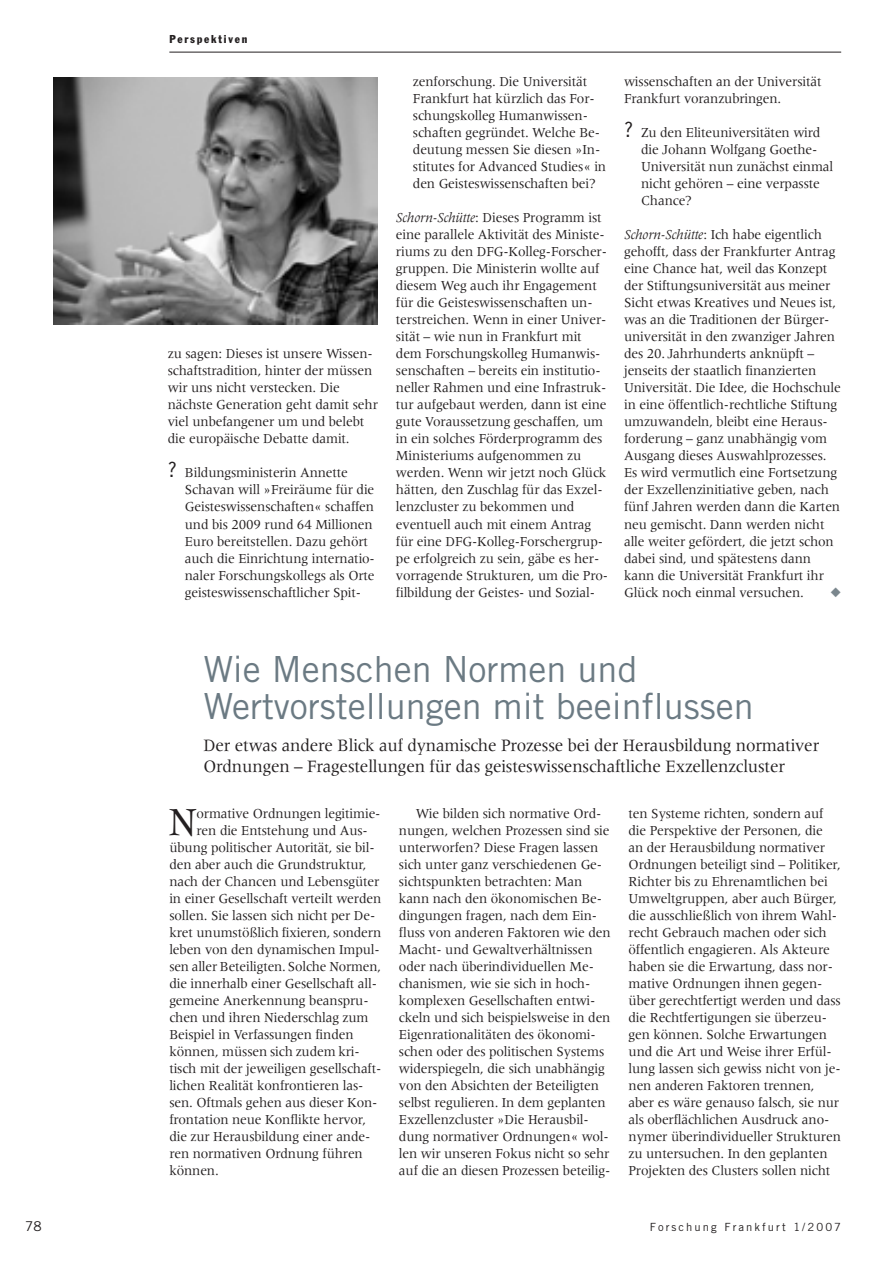
<style>
.page{position:relative;width:893px;height:1264px;background:#fff}
.page>*{position:absolute;margin:0;border:0;box-sizing:border-box;transform-origin:0 0}
.t1{font:41.1px "Meridien";color:#231f20;scale:.95 1}
.t2{font:36px/37.5px "Trade Gothic";color:#6b7a83}
.t3{font:18px/21px "Meridien";letter-spacing:-.01em;color:#231f20;scale:.95 1}
.t4{font:14.25px/17px "Meridien";letter-spacing:-.01em;color:#231f20;scale:.95 1}
.t5{font:14.25px "Meridien";letter-spacing:-.01em;color:#231f20;scale:.94 1}
.t6{font:13.5px "Trade Gothic";color:#231f20}
.t7{font:11.25px "Trade Gothic";letter-spacing:.185em;color:#231f20}
.t8{font:condensed 11.25px "Franklin Gothic";letter-spacing:.16em;color:#231f20}
.s1{font-family:"Trade Gothic";font-size:21px}
.s2{font-style:italic}
</style>
<div class="page">
<svg style="left:53px;top:51px;width:789px;height:274px"></svg>
<p class="t8" style="left:169px;top:35px;width:80px">Perspektiven</p>
<p class="t4" style="left:168px;top:346px;width:223px">zu sagen: Dieses ist unsere Wissen&shy;schaftstradition, hinter der müssen wir uns nicht verstecken. Die nächste Generation geht damit sehr viel unbefangener um und belebt die europäische Debatte damit.</p>
<p class="t4" style="left:185px;top:465px;width:202px;text-indent:-17px"><span class="s1">?</span> Bildungsministerin Annette Schavan will »Freiräume für die Geisteswissenschaften« schaffen und bis 2009 rund 64 Millionen Euro bereitstellen. Dazu gehört auch die Einrichtung internatio&shy;naler Forschungskollegs als Orte geisteswissenschaftlicher Spit-</p>
<p class="t4" style="left:413px;top:74px;width:205px">zenforschung. Die Universität<br>Frankfurt hat kürzlich das For&shy;schungskolleg Humanwissen&shy;schaften gegründet. Welche Be&shy;deutung messen Sie diesen »In&shy;stitutes for Advanced Studies« in den Geisteswissenschaften bei?</p>
<p class="t4" style="left:396px;top:210px;width:225px"><span class="s2">Schorn-Schütte</span>: Dieses Programm ist eine parallele Aktivität des Ministe&shy;riums zu den DFG-Kolleg-Forscher&shy;gruppen. Die Ministerin wollte auf diesem Weg auch ihr Engagement für die Geisteswissenschaften un&shy;terstreichen. Wenn in einer Univer&shy;sität – wie nun in Frankfurt mit dem Forschungskolleg Humanwis&shy;senschaften – bereits ein institutio&shy;neller Rahmen und eine Infrastruk&shy;tur aufgebaut werden, dann ist eine gute Voraussetzung geschaffen, um in ein solches Förderprogramm des Ministeriums aufgenommen zu werden. Wenn wir jetzt noch Glück hätten, den Zuschlag für das Exzel&shy;lenzcluster zu bekommen und eventuell auch mit einem Antrag für eine DFG-Kolleg-Forschergrup&shy;pe erfolgreich zu sein, gäbe es her&shy;vorragende Strukturen, um die Pro&shy;filbildung der Geistes- und Sozial-</p>
<p class="t4" style="left:624px;top:74px;width:209px">wissenschaften an der Universität<br>Frankfurt voranzubringen.</p>
<p class="t4" style="left:641px;top:125px;width:204px;text-indent:-17px"><span class="s1">?</span> Zu den Eliteuniversitäten wird die Johann Wolfgang Goethe-<br>Universität nun zunächst einmal nicht gehören – eine verpasste<br>Chance?</p>
<p class="t4" style="left:624px;top:227px;width:230px"><span class="s2">Schorn-Schütte</span>: Ich habe eigentlich gehofft, dass der Frankfurter Antrag eine Chance hat, weil das Konzept der Stiftungsuniversität aus meiner Sicht etwas Kreatives und Neues ist, was an die Traditionen der Bürger&shy;universität in den zwanziger Jahren des 20. Jahrhunderts anknüpft – jenseits der staatlich finanzierten Universität. Die Idee, die Hochschule in eine öffentlich-rechtliche Stiftung umzuwandeln, bleibt eine Heraus&shy;forderung – ganz unabhängig vom Ausgang dieses Auswahlprozesses.<br>Es wird vermutlich eine Fortsetzung der Exzellenzinitiative geben, nach fünf Jahren werden dann die Karten neu gemischt. Dann werden nicht alle weiter gefördert, die jetzt schon dabei sind, und spätestens dann kann die Universität Frankfurt ihr Glück noch einmal versuchen.</p>
<h2 class="t2" style="left:203px;top:653px;width:552px">Wie Menschen Normen und<br>Wertvorstellungen mit beeinflussen</h2>
<p class="t3" style="left:203px;top:735px;width:650px">Der etwas andere Blick auf dynamische Prozesse bei der Herausbildung normativer<br>Ordnungen – Fragestellungen für das geisteswissenschaftliche Exzellenzcluster</p>
<h1 class="t1" style="left:169px;top:805px;width:31px">N</h1>
<p class="t4" style="left:197px;top:805px;width:195px">ormative Ordnungen legitimie-</p>
<p class="t4" style="left:197px;top:822px;width:182px">ren die Entstehung und Aus-</p>
<p class="t4" style="left:169px;top:839px;width:218px">übung politischer Autorität, sie bil-</p>
<p class="t4" style="left:169px;top:856px;width:209px">den aber auch die Grundstruktur,</p>
<p class="t4" style="left:169px;top:873px;width:223px">nach der Chancen und Lebensgüter</p>
<p class="t4" style="left:169px;top:890px;width:225px">in einer Gesellschaft verteilt werden</p>
<p class="t4" style="left:169px;top:908px;width:218px">sollen. Sie lassen sich nicht per De-</p>
<p class="t4" style="left:169px;top:925px;width:225px">kret unumstößlich fixieren, sondern</p>
<p class="t4" style="left:169px;top:942px;width:223px">leben von den dynamischen Impul-</p>
<p class="t5" style="left:169px;top:960px;width:227px">sen aller Beteiligten. Solche Normen,</p>
<p class="t4" style="left:169px;top:976px;width:220px">die innerhalb einer Gesellschaft all-</p>
<p class="t4" style="left:169px;top:993px;width:211px">gemeine Anerkennung beanspru-</p>
<p class="t4" style="left:169px;top:1010px;width:211px">chen und ihren Niederschlag zum</p>
<p class="t4" style="left:169px;top:1027px;width:195px">Beispiel in Verfassungen finden</p>
<p class="t4" style="left:169px;top:1044px;width:202px">können, müssen sich zudem kri-</p>
<p class="t4" style="left:169px;top:1061px;width:225px">tisch mit der jeweiligen gesellschaft-</p>
<p class="t4" style="left:169px;top:1078px;width:206px">lichen Realität konfrontieren las-</p>
<p class="t4" style="left:169px;top:1095px;width:221px">sen. Oftmals gehen aus dieser Kon-</p>
<p class="t4" style="left:169px;top:1112px;width:209px">frontation neue Konflikte hervor,</p>
<p class="t4" style="left:169px;top:1129px;width:213px">die zur Herausbildung einer ande-</p>
<p class="t4" style="left:169px;top:1146px;width:205px">ren normativen Ordnung führen</p>
<p class="t4" style="left:169px;top:1163px;width:54px">können.</p>
<p class="t4" style="left:399px;top:805px;width:224px;text-indent:17px">Wie bilden sich normative Ord&shy;nungen, welchen Prozessen sind sie unterworfen? Diese Fragen lassen sich unter ganz verschiedenen Ge&shy;sichtspunkten betrachten: Man kann nach den ökonomischen Be&shy;dingungen fragen, nach dem Ein&shy;fluss von anderen Faktoren wie den Macht- und Gewaltverhältnissen oder nach überindividuellen Me&shy;chanismen, wie sie sich in hoch&shy;komplexen Gesellschaften entwi&shy;ckeln und sich beispielsweise in den Eigenrationalitäten des ökonomi&shy;schen oder des politischen Systems widerspiegeln, die sich unabhängig von den Absichten der Beteiligten selbst regulieren. In dem geplanten Exzellenzcluster »Die Herausbil&shy;dung normativer Ordnungen« wol&shy;len wir unseren Fokus nicht so sehr auf die an diesen Prozessen beteilig-</p>
<p class="t4" style="left:629px;top:805px;width:225px">ten Systeme richten, sondern auf die Perspektive der Personen, die an der Herausbildung normativer Ordnungen beteiligt sind – Politiker, Richter bis zu Ehrenamtlichen bei Umweltgruppen, aber auch Bürger, die ausschließlich von ihrem Wahl&shy;recht Gebrauch machen oder sich öffentlich engagieren. Als Akteure haben sie die Erwartung, dass nor&shy;mative Ordnungen ihnen gegen&shy;über gerechtfertigt werden und dass die Rechtfertigungen sie überzeu&shy;gen können. Solche Erwartungen und die Art und Weise ihrer Erfül&shy;lung lassen sich gewiss nicht von je&shy;nen anderen Faktoren trennen, aber es wäre genauso falsch, sie nur als oberflächlichen Ausdruck ano&shy;nymer überindividueller Strukturen zu untersuchen. In den geplanten Projekten des Clusters sollen nicht</p>
<p class="t6" style="left:25px;top:1221px;width:18px">78</p>
<p class="t7" style="left:650px;top:1222px;width:193px">Forschung Frankfurt 1/2007</p>
</div>
